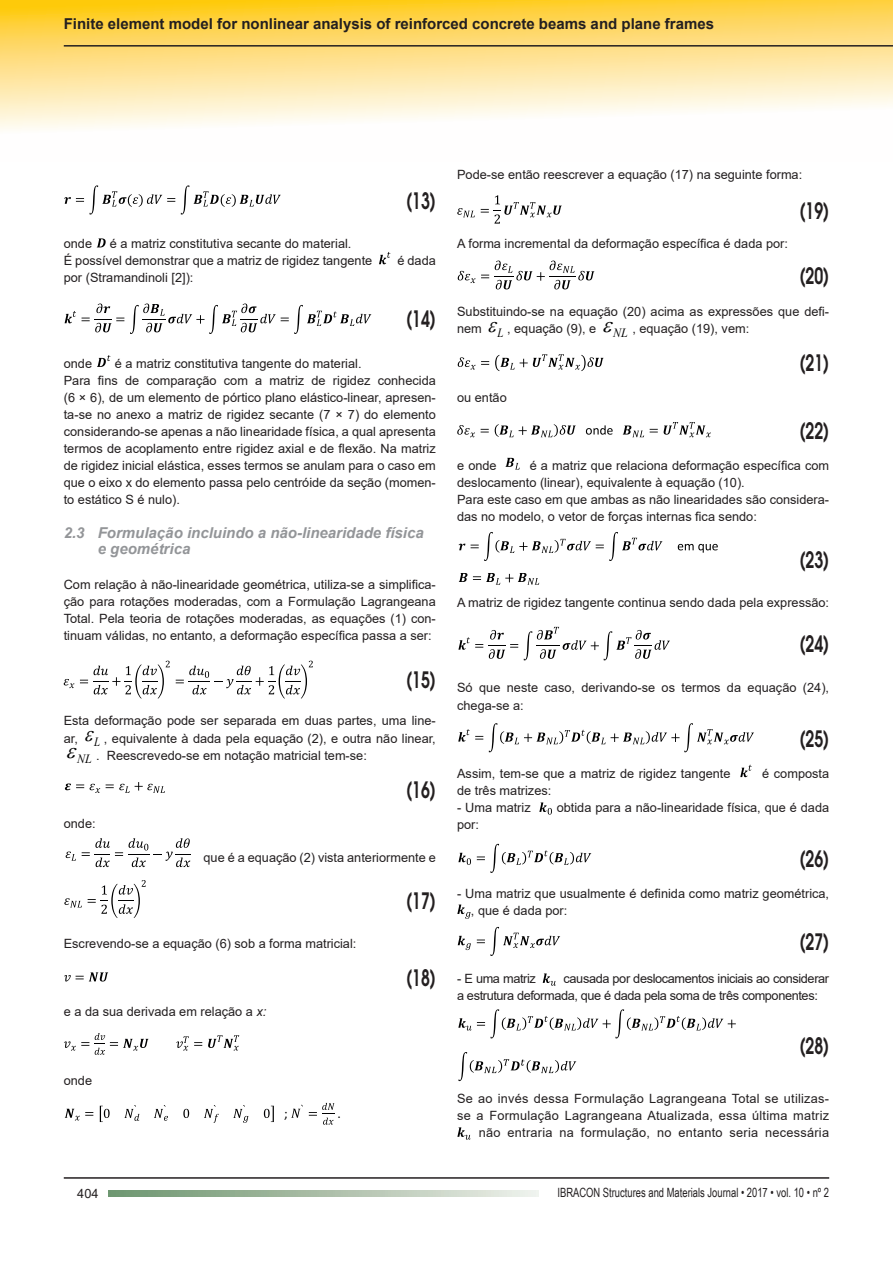
<style>
.page{position:relative;width:893px;height:1263px;background:#fff}
.page>*{position:absolute;margin:0;border:0;box-sizing:border-box;transform-origin:0 0}
.t1{font:600 22.5px "Avant Garde";color:#231f20;scale:.7 1}
.t2{font:700 15px "Arial";color:#231f20}
.t3{font:italic 700 15px/16.5px "Arial";color:#939598}
.t4{font:13.5px "Calibri";color:#000001}
.t5{font:12.75px/17.1px "Arial";color:#231f20}
.t6{font:12.75px/17.1px "Arial";letter-spacing:.02em;color:#231f20;text-align:right}
.t7{font:12.75px/17.1px "Arial";letter-spacing:-.03em;color:#231f20}
.t8{font:12.75px "Arial Narrow";color:#231f20;scale:.9 1}
.s1{font-style:italic}
</style>
<div class="page">
<svg style="left:0;top:0;width:893px;height:130px;background:#fee498"></svg>
<hr style="left:64px;top:1177px;width:765px;height:2px;background:#231f20">
<hr style="left:64px;top:45px;width:829px;height:2px;background:#231f20">
<svg style="left:108px;top:1190px;width:431px;height:6px;background:#acc0aa"></svg>
<svg style="left:64px;top:185px;width:111px;height:29px"></svg>
<svg style="left:181px;top:185px;width:100px;height:29px"></svg>
<svg style="left:97px;top:238px;width:9px;height:9px"></svg>
<svg style="left:379px;top:252px;width:11px;height:12px"></svg>
<svg style="left:65px;top:311px;width:11px;height:12px"></svg>
<svg style="left:82px;top:304px;width:42px;height:28px"></svg>
<svg style="left:130px;top:304px;width:241px;height:30px"></svg>
<svg style="left:97px;top:355px;width:13px;height:12px"></svg>
<svg style="left:64px;top:679px;width:10px;height:9px"></svg>
<svg style="left:80px;top:661px;width:90px;height:38px"></svg>
<svg style="left:176px;top:661px;width:137px;height:38px"></svg>
<svg style="left:65px;top:783px;width:19px;height:7px"></svg>
<svg style="left:90px;top:784px;width:10px;height:9px"></svg>
<svg style="left:106px;top:782px;width:59px;height:11px"></svg>
<svg style="left:66px;top:851px;width:10px;height:10px"></svg>
<svg style="left:82px;top:838px;width:109px;height:29px"></svg>
<svg style="left:64px;top:898px;width:18px;height:9px"></svg>
<svg style="left:88px;top:880px;width:58px;height:38px"></svg>
<svg style="left:64px;top:972px;width:44px;height:9px"></svg>
<svg style="left:64px;top:1033px;width:84px;height:22px"></svg>
<svg style="left:176px;top:1036px;width:26px;height:14px"></svg>
<svg style="left:208px;top:1035px;width:31px;height:15px"></svg>
<svg style="left:65px;top:1109px;width:28px;height:11px"></svg>
<svg style="left:100px;top:1105px;width:174px;height:18px"></svg>
<svg style="left:291px;top:1105px;width:12px;height:13px"></svg>
<svg style="left:309px;top:1103px;width:25px;height:22px"></svg>
<svg style="left:457px;top:208px;width:18px;height:9px"></svg>
<svg style="left:481px;top:195px;width:81px;height:29px"></svg>
<svg style="left:458px;top:271px;width:17px;height:12px"></svg>
<svg style="left:481px;top:261px;width:113px;height:28px"></svg>
<svg style="left:458px;top:357px;width:17px;height:13px"></svg>
<svg style="left:481px;top:361px;width:8px;height:4px"></svg>
<svg style="left:495px;top:354px;width:108px;height:17px"></svg>
<svg style="left:457px;top:425px;width:18px;height:12px"></svg>
<svg style="left:481px;top:429px;width:8px;height:4px"></svg>
<svg style="left:495px;top:424px;width:81px;height:13px"></svg>
<svg style="left:586px;top:425px;width:27px;height:10px"></svg>
<svg style="left:623px;top:425px;width:21px;height:12px"></svg>
<svg style="left:650px;top:429px;width:8px;height:4px"></svg>
<svg style="left:664px;top:422px;width:47px;height:15px"></svg>
<svg style="left:505px;top:458px;width:15px;height:11px"></svg>
<svg style="left:459px;top:544px;width:6px;height:6px"></svg>
<svg style="left:471px;top:532px;width:191px;height:29px"></svg>
<svg style="left:678px;top:544px;width:40px;height:9px"></svg>
<svg style="left:459px;top:573px;width:8px;height:9px"></svg>
<svg style="left:473px;top:573px;width:66px;height:12px"></svg>
<svg style="left:458px;top:630px;width:60px;height:29px"></svg>
<svg style="left:524px;top:627px;width:146px;height:33px"></svg>
<svg style="left:458px;top:729px;width:25px;height:13px"></svg>
<svg style="left:489px;top:723px;width:265px;height:29px"></svg>
<svg style="left:740px;top:765px;width:12px;height:12px"></svg>
<svg style="left:539px;top:802px;width:13px;height:13px"></svg>
<svg style="left:458px;top:853px;width:13px;height:12px"></svg>
<svg style="left:477px;top:844px;width:114px;height:29px"></svg>
<svg style="left:457px;top:904px;width:13px;height:15px"></svg>
<svg style="left:458px;top:936px;width:13px;height:14px"></svg>
<svg style="left:477px;top:927px;width:83px;height:29px"></svg>
<svg style="left:543px;top:973px;width:13px;height:13px"></svg>
<svg style="left:458px;top:1009px;width:278px;height:29px"></svg>
<svg style="left:458px;top:1052px;width:118px;height:29px"></svg>
<svg style="left:457px;top:1127px;width:14px;height:12px"></svg>
<p class="t2" style="left:64px;top:13px;width:652px">Finite element model for nonlinear analysis of reinforced concrete beams and plane frames</p>
<p class="t5" style="left:64px;top:235px;width:310px;text-indent:46px">é a matriz constitutiva secante do material.<br>É possível demonstrar que a matriz de rigidez tangente</p>
<p class="t5" style="left:64px;top:235px;width:30px">onde</p>
<p class="t5" style="left:64px;top:269px;width:131px">por (Stramandinoli [2]):</p>
<h1 class="t1" style="left:406px;top:186px;width:44px">(13)</h1>
<p class="t5" style="left:397px;top:252px;width:40px">é dada</p>
<h1 class="t1" style="left:406px;top:304px;width:44px">(14)</h1>
<p class="t5" style="left:64px;top:354px;width:374px;text-indent:51px">é a matriz constitutiva tangente do material.<br>Para fins de comparação com a matriz de rigidez conhecida (6 × 6), de um elemento de pórtico plano elástico-linear, apresen&shy;ta-se no anexo a matriz de rigidez secante (7 × 7) do elemento considerando-se apenas a não linearidade física, a qual apresenta termos de acoplamento entre rigidez axial e de flexão. Na matriz de rigidez inicial elástica, esses termos se anulam para o caso em que o eixo x do elemento passa pelo centróide da seção (momen&shy;to estático S é nulo).</p>
<p class="t3" style="left:98px;top:525px;width:327px;text-indent:-34px">2.3 Formulação incluindo a não-linearidade física e geométrica</p>
<p class="t5" style="left:64px;top:575px;width:374px;text-align:justify">Com relação à não-linearidade geométrica, utiliza-se a simplifica&shy;ção para rotações moderadas, com a Formulação Lagrangeana Total. Pela teoria de rotações moderadas, as equações (1) con&shy;tinuam válidas, no entanto, a deformação específica passa a ser:</p>
<h1 class="t1" style="left:406px;top:665px;width:44px">(15)</h1>
<p class="t5" style="left:64px;top:712px;width:374px">Esta deformação pode ser separada em duas partes, uma line&shy;ar,</p>
<p class="t5" style="left:64px;top:354px;width:30px">onde</p>
<p class="t5" style="left:77px;top:729px;width:360px;text-indent:17px"><sub>L</sub> , equivalente à dada pela equação (2), e outra não linear,<br><sub>NL</sub> . Reescrevedo-se em notação matricial tem-se:</p>
<h1 class="t1" style="left:406px;top:775px;width:44px">(16)</h1>
<p class="t5" style="left:64px;top:815px;width:33px">onde:</p>
<p class="t5" style="left:204px;top:849px;width:234px">que é a equação (2) vista anteriormente e</p>
<h1 class="t1" style="left:406px;top:886px;width:44px">(17)</h1>
<p class="t5" style="left:64px;top:935px;width:294px">Escrevendo-se a equação (6) sob a forma matricial:</p>
<h1 class="t1" style="left:406px;top:963px;width:44px">(18)</h1>
<p class="t5" style="left:64px;top:1003px;width:204px">e a da sua derivada em relação a <span class="s1">x:</span></p>
<p class="t5" style="left:64px;top:1071px;width:30px">onde</p>
<p class="t4" style="left:284px;top:1104px;width:5px">;</p>
<p class="t4" style="left:338px;top:1104px;width:5px">.</p>
<p class="t5" style="left:457px;top:166px;width:347px">Pode-se então reescrever a equação (17) na seguinte forma:</p>
<h1 class="t1" style="left:800px;top:195px;width:44px">(19)</h1>
<p class="t5" style="left:457px;top:235px;width:332px">A forma incremental da deformação específica é dada por:</p>
<h1 class="t1" style="left:800px;top:261px;width:44px">(20)</h1>
<p class="t5" style="left:457px;top:303px;width:374px">Substituindo-se na equação (20) acima as expressões que defi&shy;nem <sub>L</sub> , equação (9), e</p>
<p class="t5" style="left:613px;top:320px;width:137px"><sub>NL</sub> , equação (19), vem:</p>
<p class="t5" style="left:457px;top:389px;width:51px">ou então</p>
<h1 class="t1" style="left:800px;top:348px;width:44px">(21)</h1>
<h1 class="t1" style="left:800px;top:416px;width:44px">(22)</h1>
<p class="t5" style="left:457px;top:457px;width:374px;text-indent:73px">é a matriz que relaciona deformação específica com deslocamento (linear), equivalente à equação (10).<br>Para este caso em que ambas as não linearidades são considera&shy;das no modelo, o vetor de forças internas fica sendo:</p>
<h1 class="t1" style="left:800px;top:545px;width:44px">(23)</h1>
<p class="t5" style="left:457px;top:594px;width:374px">A matriz de rigidez tangente continua sendo dada pela expressão:</p>
<h1 class="t1" style="left:800px;top:629px;width:44px">(24)</h1>
<p class="t5" style="left:457px;top:679px;width:374px">Só que neste caso, derivando-se os termos da equação (24), chega-se a:</p>
<h1 class="t1" style="left:800px;top:724px;width:44px">(25)</h1>
<p class="t5" style="left:457px;top:765px;width:275px">Assim, tem-se que a matriz de rigidez tangente</p>
<p class="t5" style="left:762px;top:765px;width:68px">é composta</p>
<p class="t5" style="left:457px;top:782px;width:96px">de três matrizes:</p>
<p class="t5" style="left:457px;top:799px;width:75px">- Uma matriz</p>
<p class="t5" style="left:557px;top:799px;width:274px">obtida para a não-linearidade física, que é dada</p>
<p class="t5" style="left:457px;top:816px;width:23px">por:</p>
<h1 class="t1" style="left:800px;top:844px;width:44px">(26)</h1>
<p class="t5" style="left:471px;top:884px;width:360px;text-indent:-14px">- Uma matriz que usualmente é definida como matriz geométrica, , que é dada por:</p>
<h1 class="t1" style="left:800px;top:927px;width:44px">(27)</h1>
<p class="t7" style="left:457px;top:970px;width:80px">- E uma matriz</p>
<p class="t5" style="left:457px;top:457px;width:41px">e onde</p>
<p class="t7" style="left:457px;top:970px;width:373px;text-indent:106px">causada por deslocamentos iniciais ao considerar a estrutura deformada, que é dada pela soma de três componentes:</p>
<h1 class="t1" style="left:800px;top:1031px;width:44px">(28)</h1>
<p class="t6" style="left:457px;top:1090px;width:373px">Se ao invés dessa Formulação Lagrangeana Total se utilizas&shy;se a Formulação Lagrangeana Atualizada, essa última matriz não entraria na formulação, no entanto seria necessária</p>
<p class="t5" style="left:77px;top:1185px;width:23px">404</p>
<p class="t8" style="left:557px;top:1183px;width:303px">IBRACON Structures and Materials Journal • 2017 • vol. 10 • nº 2</p>
</div>
